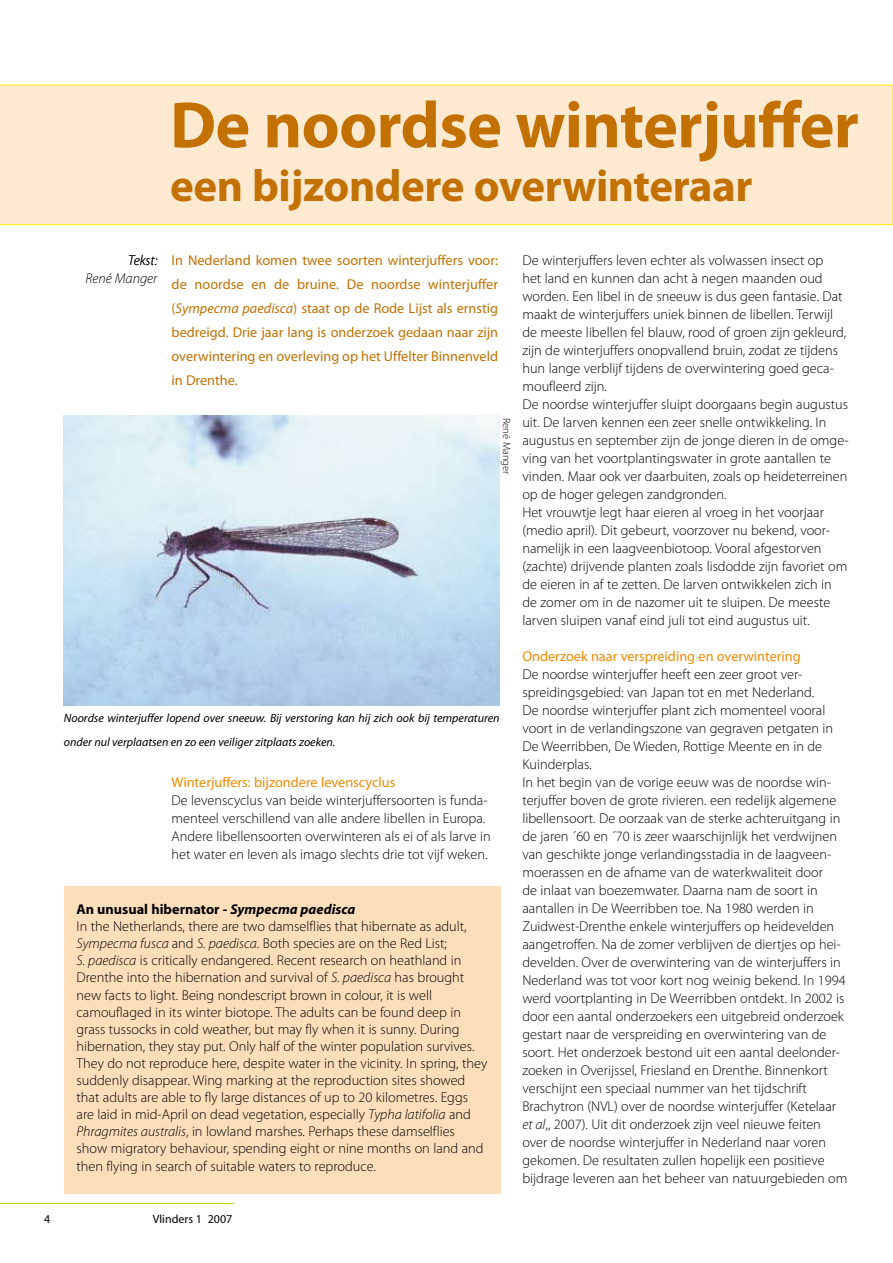
<style>
.page{position:relative;width:893px;height:1263px;background:#fff}
.page>*{position:absolute;margin:0;border:0;box-sizing:border-box;transform-origin:0 0}
.t1{font:700 66px "Myriad Pro";letter-spacing:-.01em;color:#c27102}
.t2{font:700 45px "Myriad Pro";letter-spacing:-.01em;color:#c27102}
.t3{font:300 14.25px/18px "Myriad Pro";color:#000}
.t4{font:14.25px/24px "Myriad Pro";color:#c27102;text-align:justify}
.t5{font:14.25px "Myriad Pro";color:#f08a00}
.t6{font:italic 300 14.25px/18px "Myriad Pro";color:#000;text-align:right}
.t7{font:italic 12px/24px "Myriad Pro";color:#000}
.t8{font:12px "Myriad Pro";color:#000}
.t9{font:300 10.5px "Myriad Pro";color:#000}
.s1{font-style:italic}
.s2{font-weight:700}
.s3{font-weight:700;font-style:italic}
</style>
<div class="page">
<hr style="left:0;top:1203px;width:234px;height:1px;background:#c8d200">
<div style="left:0;top:85px;width:893px;height:140px;background:#fee9d1"></div>
<div style="left:64px;top:886px;width:436px;height:307px;background:#fddeba"></div>
<img style="left:64px;top:416px;width:436px;height:289px">
<h1 class="t1" style="left:170px;top:82px;width:690px">De noordse winterjuffer</h1>
<h2 class="t2" style="left:170px;top:157px;width:584px">een bijzondere overwinteraar</h2>
<p class="t6" style="left:86px;top:251px;width:73px">Tekst:<br>René Manger</p>
<p class="t4" style="left:172px;top:248px;width:328px">In Nederland komen twee soorten winterjuffers voor: de noordse en de bruine. De noordse winterjuffer (<span class="s1">Sympecma paedisca</span>) staat op de Rode Lijst als ernstig bedreigd. Drie jaar lang is onderzoek gedaan naar zijn overwintering en overleving op het Uffelter Binnenveld in Drenthe.</p>
<p class="t9" style="left:513px;top:418px;width:58px;rotate:90deg">René Manger</p>
<p class="t7" style="left:64px;top:706px;width:437px">Noordse winterjuffer lopend over sneeuw. Bij verstoring kan hij zich ook bij temperaturen onder nul verplaatsen en zo een veiliger zitplaats zoeken.</p>
<p class="t5" style="left:172px;top:773px;width:225px">Winterjuffers: bijzondere levenscyclus</p>
<p class="t3" style="left:172px;top:791px;width:321px">De levenscyclus van beide winterjuffersoorten is funda&shy;menteel verschillend van alle andere libellen in Europa.<br>Andere libellensoorten overwinteren als ei of als larve in het water en leven als imago slechts drie tot vijf weken.</p>
<p class="t3" style="left:77px;top:900px;width:412px;line-height:17.1px"><span class="s2">An unusual hibernator -</span> <span class="s3">Sympecma paedisca<br></span>In the Netherlands, there are two damselflies that hibernate as adult, <span class="s1">Sympecma fusca</span> and <span class="s1">S. paedisca</span>. Both species are on the Red List;<br><span class="s1">S. paedisca</span> is critically endangered. Recent research on heathland in Drenthe into the hibernation and survival of <span class="s1">S. paedisca</span> has brought new facts to light. Being nondescript brown in colour, it is well camouflaged in its winter biotope. The adults can be found deep in grass tussocks in cold weather, but may fly when it is sunny. During hibernation, they stay put. Only half of the winter population survives.<br>They do not reproduce here, despite water in the vicinity. In spring, they suddenly disappear. Wing marking at the reproduction sites showed that adults are able to fly large distances of up to 20 kilometres. Eggs are laid in mid-April on dead vegetation, especially <span class="s1">Typha latifolia</span> and <span class="s1">Phragmites australis</span>, in lowland marshes. Perhaps these damselflies show migratory behaviour, spending eight or nine months on land and then flying in search of suitable waters to reproduce.</p>
<p class="t8" style="left:153px;top:1211px;width:81px">Vlinders 1 2007</p>
<p class="t3" style="left:522px;top:251px;width:328px">De winterjuffers leven echter als volwassen insect op<br>het land en kunnen dan acht à negen maanden oud worden. Een libel in de sneeuw is dus geen fantasie. Dat maakt de winterjuffers uniek binnen de libellen. Terwijl de meeste libellen fel blauw, rood of groen zijn gekleurd, zijn de winterjuffers onopvallend bruin, zodat ze tijdens hun lange verblijf tijdens de overwintering goed geca&shy;moufleerd zijn.<br>De noordse winterjuffer sluipt doorgaans begin augustus uit. De larven kennen een zeer snelle ontwikkeling. In augustus en september zijn de jonge dieren in de omge&shy;ving van het voortplantingswater in grote aantallen te vinden. Maar ook ver daarbuiten, zoals op heideterreinen op de hoger gelegen zandgronden.<br>Het vrouwtje legt haar eieren al vroeg in het voorjaar (medio april). Dit gebeurt, voorzover nu bekend, voor&shy;namelijk in een laagveenbiotoop. Vooral afgestorven (zachte) drijvende planten zoals lisdodde zijn favoriet om de eieren in af te zetten. De larven ontwikkelen zich in de zomer om in de nazomer uit te sluipen. De meeste larven sluipen vanaf eind juli tot eind augustus uit.</p>
<p class="t5" style="left:522px;top:647px;width:280px">Onderzoek naar verspreiding en overwintering</p>
<p class="t3" style="left:522px;top:665px;width:327px">De noordse winterjuffer heeft een zeer groot ver&shy;spreidingsgebied: van Japan tot en met Nederland.<br>De noordse winterjuffer plant zich momenteel vooral voort in de verlandingszone van gegraven petgaten in De Weerribben, De Wieden, Rottige Meente en in de Kuinderplas.<br>In het begin van de vorige eeuw was de noordse win&shy;terjuffer boven de grote rivieren. een redelijk algemene libellensoort. De oorzaak van de sterke achteruitgang in de jaren ´60 en ´70 is zeer waarschijnlijk het verdwijnen van geschikte jonge verlandingsstadia in de laagveen&shy;moerassen en de afname van de waterkwaliteit door<br>de inlaat van boezemwater. Daarna nam de soort in aantallen in De Weerribben toe. Na 1980 werden in Zuidwest-Drenthe enkele winterjuffers op heidevelden aangetroffen. Na de zomer verblijven de diertjes op hei&shy;develden. Over de overwintering van de winterjuffers in Nederland was tot voor kort nog weinig bekend. In 1994 werd voortplanting in De Weerribben ontdekt. In 2002 is door een aantal onderzoekers een uitgebreid onderzoek gestart naar de verspreiding en overwintering van de soort. Het onderzoek bestond uit een aantal deelonder&shy;zoeken in Overijssel, Friesland en Drenthe. Binnenkort verschijnt een speciaal nummer van het tijdschrift Brachytron (NVL) over de noordse winterjuffer (Ketelaar <span class="s1">et al</span>,, 2007). Uit dit onderzoek zijn veel nieuwe feiten over de noordse winterjuffer in Nederland naar voren gekomen. De resultaten zullen hopelijk een positieve bijdrage leveren aan het beheer van natuurgebieden om</p>
</div>
